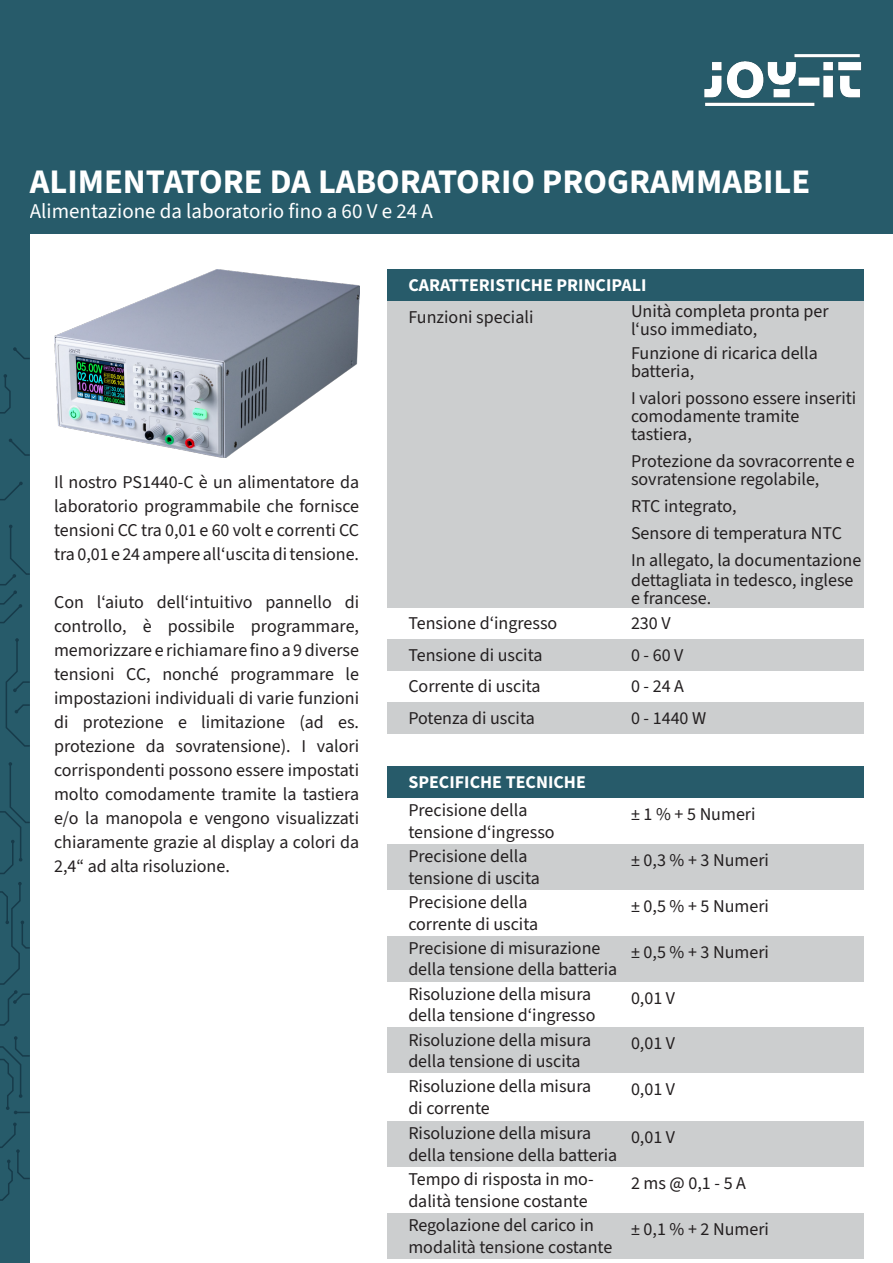
<style>
.page{position:relative;width:893px;height:1263px;background:#fff}
.page>*{position:absolute;margin:0;border:0;box-sizing:border-box;transform-origin:0 0}
.t1{font:700 34.5px "Source Sans 3";color:#fff}
.t2{font:21px "Source Sans 3";color:#fff}
.Pa4{font:18px/24px "Source Sans 3";color:#231f20}
.t3{font:700 18px "Source Sans 3";color:#fff}
.Pa4-2{font:18px "Source Sans 3";color:#221e1f}
.s1{color:#221e1f}
</style>
<div class="page">
<div style="left:387px;top:301px;width:476px;height:307px;background:#cccecf"></div>
<div style="left:387px;top:844px;width:476px;height:46px;background:#cccecf"></div>
<div style="left:387px;top:936px;width:476px;height:46px;background:#cccecf"></div>
<div style="left:387px;top:1027px;width:476px;height:46px;background:#cccecf"></div>
<div style="left:387px;top:1121px;width:476px;height:46px;background:#cccecf"></div>
<div style="left:387px;top:1213px;width:476px;height:46px;background:#cccecf"></div>
<div style="left:387px;top:639px;width:476px;height:31px;background:#cccecf"></div>
<div style="left:387px;top:702px;width:476px;height:32px;background:#cccecf"></div>
<div style="left:0;top:0;width:893px;height:234px;background:#275b6a"></div>
<img style="left:704px;top:54px;width:158px;height:52px">
<div style="left:0;top:208px;width:30px;height:1055px;background:#275b6a"></div>
<div style="left:387px;top:269px;width:476px;height:32px;background:#275b6a"></div>
<div style="left:387px;top:766px;width:476px;height:32px;background:#275b6a"></div>
<svg style="left:0;top:1122px;width:30px;height:79px"></svg>
<svg style="left:0;top:1036px;width:30px;height:78px"></svg>
<svg style="left:0;top:882px;width:30px;height:144px"></svg>
<svg style="left:0;top:762px;width:30px;height:112px"></svg>
<svg style="left:5px;top:638px;width:25px;height:109px"></svg>
<svg style="left:0;top:525px;width:30px;height:99px"></svg>
<svg style="left:0;top:482px;width:23px;height:19px"></svg>
<svg style="left:9px;top:438px;width:21px;height:18px"></svg>
<svg style="left:0;top:374px;width:11px;height:40px"></svg>
<svg style="left:13px;top:347px;width:17px;height:12px"></svg>
<img style="left:54px;top:269px;width:305px;height:188px">
<p class="t1" style="left:30px;top:159px;width:782px">ALIMENTATORE DA LABORATORIO PROGRAMMABILE</p>
<p class="t2" style="left:30px;top:198px;width:405px">Alimentazione da laboratorio fino a 60 V e 24 A</p>
<p class="Pa4" style="left:54px;top:470px;width:307px;text-align:justify">Il nostro PS1440-C è un alimentatore da laboratorio programmabile che fornisce tensioni CC tra 0,01 e 60 volt e correnti CC tra 0,01 e 24 ampere all‘uscita di tensione.</p>
<p class="Pa4" style="left:54px;top:590px;width:307px;text-align:justify">Con l‘aiuto dell‘intuitivo pannello di controllo, è possibile programmare, memorizzare e richiamare fino a 9 diverse tensioni CC, nonché programmare le impostazioni individuali di varie funzioni di protezione e limitazione (ad es. protezione da sovratensione). I valori corrispondenti possono essere impostati molto comodamente tramite la tastiera e/o la manopola e vengono visualizzati chiaramente grazie al display a colori da 2,4“ ad alta risoluzione.</p>
<p class="t3" style="left:408px;top:273px;width:240px">CARATTERISTICHE PRINCIPALI</p>
<p class="Pa4" style="left:408px;top:305px;width:127px">Funzioni speciali</p>
<p class="Pa4" style="left:631px;top:302px;width:199px;line-height:18px">Unità completa pronta per l‘uso immediato,</p>
<p class="Pa4" style="left:631px;top:341px;width:188px">Funzione di ricarica della</p>
<p class="Pa4" style="left:631px;top:359px;width:65px">batteria,</p>
<p class="Pa4" style="left:631px;top:389px;width:227px;line-height:18px">I valori possono essere inseriti comodamente tramite</p>
<p class="Pa4" style="left:631px;top:422px;width:62px">tastiera,</p>
<p class="Pa4" style="left:631px;top:452px;width:225px;line-height:18px">Protezione da sovracorrente e sovratensione regolabile,</p>
<p class="Pa4" style="left:631px;top:494px;width:107px">RTC integrato,</p>
<p class="Pa4" style="left:631px;top:521px;width:213px">Sensore di temperatura NTC</p>
<p class="Pa4" style="left:631px;top:551px;width:232px;line-height:18.8px">In allegato, la documentazione dettagliata in tedesco, inglese e francese.</p>
<p class="Pa4" style="left:408px;top:611px;width:150px">Tensione d‘ingresso</p>
<p class="Pa4" style="left:631px;top:611px;width:41px">230 V</p>
<p class="Pa4" style="left:408px;top:642px;width:136px">Tensione di uscita</p>
<p class="Pa4" style="left:631px;top:642px;width:54px">0 - 60 V</p>
<p class="Pa4" style="left:408px;top:674px;width:134px">Corrente di uscita</p>
<p class="Pa4" style="left:631px;top:674px;width:55px">0 - 24 A</p>
<p class="Pa4" style="left:408px;top:706px;width:128px">Potenza di uscita</p>
<p class="Pa4" style="left:631px;top:706px;width:77px">0 - 1440 W</p>
<p class="t3" style="left:408px;top:770px;width:179px">SPECIFICHE TECNICHE</p>
<p class="Pa4" style="left:408px;top:798px;width:121px">Precisione della</p>
<p class="Pa4" style="left:408px;top:820px;width:148px">tensione d‘ingresso</p>
<p class="Pa4" style="left:408px;top:844px;width:121px">Precisione della</p>
<p class="Pa4" style="left:408px;top:866px;width:133px">tensione di uscita</p>
<p class="Pa4" style="left:408px;top:890px;width:121px">Precisione della</p>
<p class="Pa4" style="left:408px;top:912px;width:131px">corrente di uscita</p>
<p class="Pa4" style="left:408px;top:937px;width:210px;line-height:21.6px">Precisione di misurazione della tensione della batteria</p>
<p class="Pa4" style="left:408px;top:983px;width:189px;line-height:21.6px">Risoluzione della misura della tensione d‘ingresso</p>
<p class="Pa4" style="left:408px;top:1029px;width:184px;line-height:21.6px">Risoluzione della misura della tensione di uscita</p>
<p class="Pa4" style="left:408px;top:1076px;width:184px;line-height:21.6px">Risoluzione della misura di corrente</p>
<p class="Pa4" style="left:408px;top:1122px;width:210px;line-height:21.6px">Risoluzione della misura della tensione della batteria</p>
<p class="Pa4" style="left:408px;top:1168px;width:187px;line-height:21.6px">Tempo di risposta in mo&shy;dalità tensione costante</p>
<p class="Pa4" style="left:408px;top:1214px;width:205px;line-height:21.6px">Regolazione del carico in modalità tensione costante</p>
<p class="Pa4" style="left:631px;top:802px;width:126px"><span class="s1">±</span> 1 % + 5 Numeri</p>
<p class="Pa4" style="left:631px;top:848px;width:140px"><span class="s1">±</span> 0,3 % + 3 Numeri</p>
<p class="Pa4" style="left:631px;top:894px;width:140px"><span class="s1">±</span> 0,5 % + 5 Numeri</p>
<p class="Pa4" style="left:631px;top:940px;width:140px"><span class="s1">±</span> 0,5 % + 3 Numeri</p>
<p class="Pa4-2" style="left:631px;top:986px;width:46px">0,01 V</p>
<p class="Pa4-2" style="left:631px;top:1032px;width:46px">0,01 V</p>
<p class="Pa4-2" style="left:631px;top:1078px;width:46px">0,01 V</p>
<p class="Pa4-2" style="left:631px;top:1126px;width:46px">0,01 V</p>
<p class="Pa4-2" style="left:631px;top:1172px;width:116px">2 ms @ 0,1 - 5 A</p>
<p class="Pa4-2" style="left:631px;top:1217px;width:140px">± 0,1 % + 2 Numeri</p>
</div>
